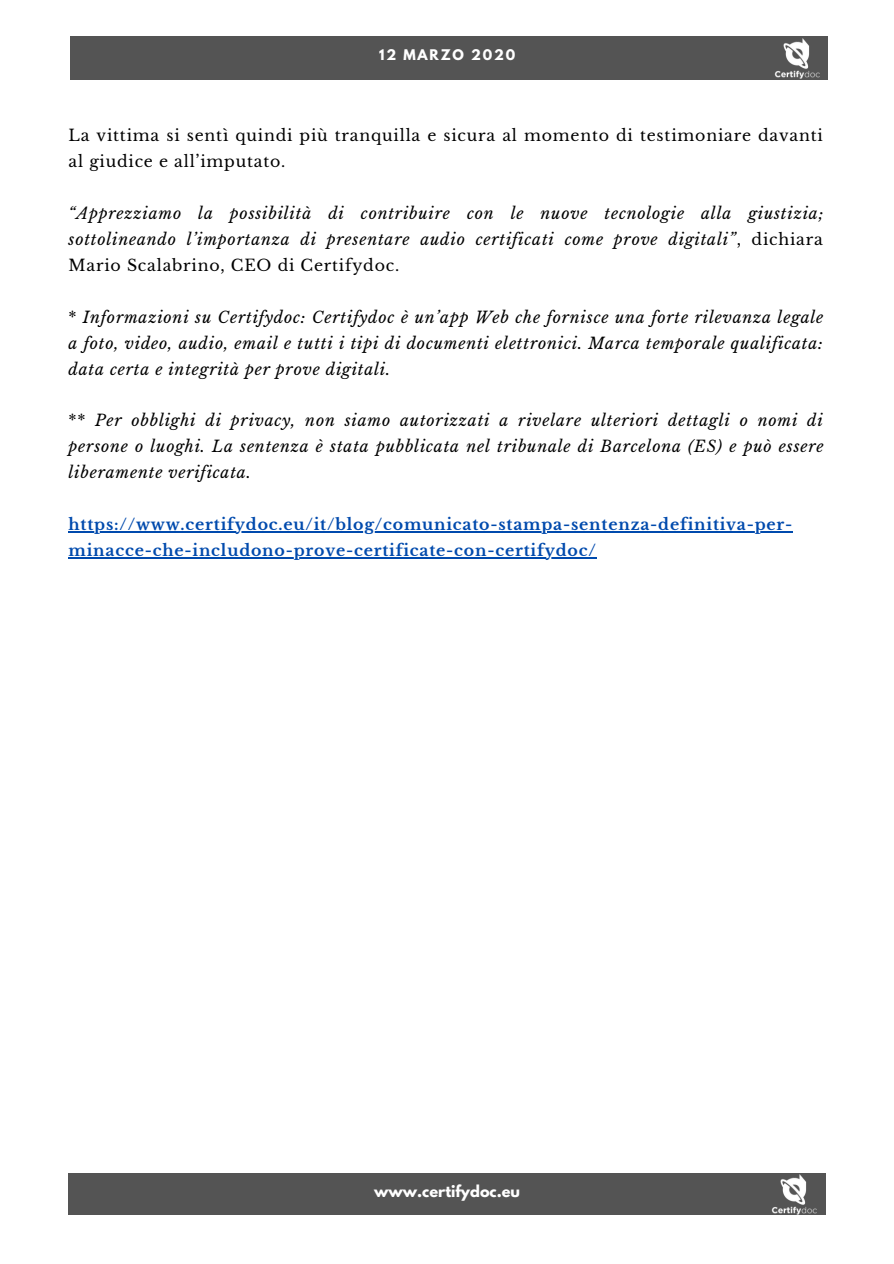
<style>
.page{position:relative;width:894px;height:1264px;background:#fff}
.page>*{position:absolute;margin:0;border:0;box-sizing:border-box;transform-origin:0 0}
.t1{font:italic 15.75px/26px "Libre Baskerville";letter-spacing:.05em;color:#000;text-align:justify}
.t2{font:700 15.75px/26px "Libre Baskerville";letter-spacing:.05em;color:#004aad}
.t3{font:15.75px/26px "Libre Baskerville";letter-spacing:.05em;color:#000}
.t4{font:700 14.55px "League Spartan";color:#fff}
.t5{font:700 13.05px "League Spartan";letter-spacing:.14em;color:#fff}
.s1{font-style:normal}
</style>
<div class="page">
<hr style="left:69px;top:531px;width:724px;height:1px;background:#004aad">
<hr style="left:69px;top:557px;width:527px;height:1px;background:#004aad">
<div style="left:70px;top:37px;width:757px;height:43px;background:#545454"></div>
<img style="left:767px;top:36px;width:59px;height:43px">
<div style="left:69px;top:1173px;width:756px;height:41px;background:#545454"></div>
<img style="left:764px;top:1174px;width:60px;height:41px">
<p class="t5" style="left:379px;top:49px;width:137px">12 MARZO 2020</p>
<p class="t3" style="left:69px;top:123px;width:755px">La vittima si sentì quindi più tranquilla e sicura al momento di testimoniare davanti al giudice e all’imputato.</p>
<p class="t1" style="left:69px;top:201px;width:756px">“Apprezziamo la possibilità di contribuire con le nuove tecnologie alla giustizia; sottolineando l’importanza di presentare audio certificati come prove digitali”<span class="s1">, dichiara Mario Scalabrino, CEO di Certifydoc.</span></p>
<p class="t1" style="left:69px;top:304px;width:756px"><span class="s1">*</span> Informazioni su Certifydoc: Certifydoc è un’app Web che fornisce una forte rilevanza legale a foto, video, audio, email e tutti i tipi di documenti elettronici. Marca temporale qualificata: data certa e integrità per prove digitali.</p>
<p class="t1" style="left:69px;top:408px;width:756px"><span class="s1">**</span> Per obblighi di privacy, non siamo autorizzati a rivelare ulteriori dettagli o nomi di persone o luoghi. La sentenza è stata pubblicata nel tribunale di Barcelona (ES) e può essere liberamente verificata.</p>
<p class="t2" style="left:69px;top:511px;width:725px">https://www.certifydoc.eu/it/blog/comunicato-stampa-sentenza-definitiva-per&shy;minacce-che-includono-prove-certificate-con-certifydoc/</p>
<p class="t4" style="left:374px;top:1184px;width:147px">www.certifydoc.eu</p>
</div>
